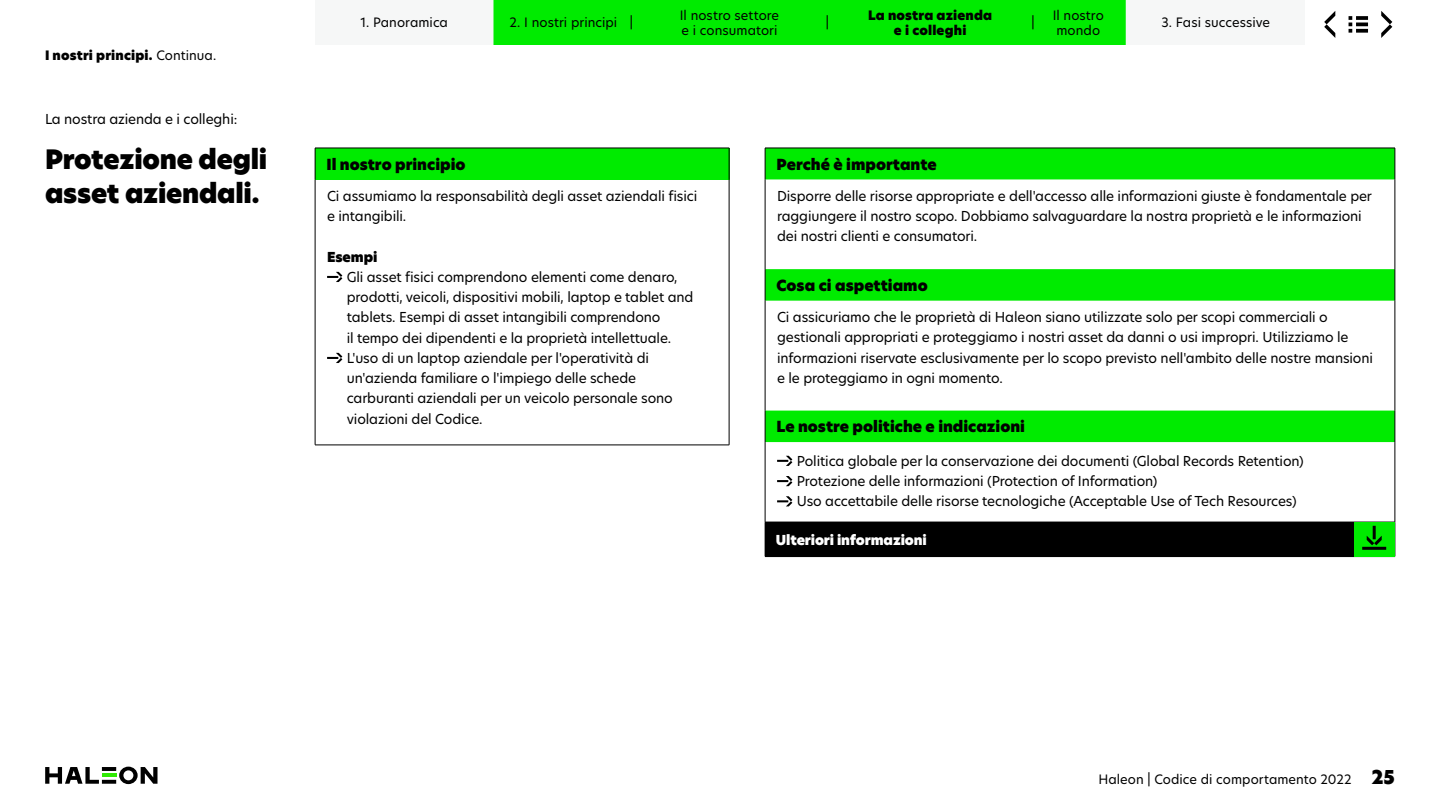
<style>
.page{position:relative;width:1440px;height:810px;background:#fff}
.page>*{position:absolute;margin:0;border:0;box-sizing:border-box;transform-origin:0 0}
.t1{font:26.25px/33.8px "New Hero Super";letter-spacing:-.01em;color:#000}
.t2{font:15px "New Hero Super";color:#000}
.t3{font:13.5px/20.2px "New Hero";letter-spacing:-.01em;color:#000}
.t4{font:13.5px "New Hero Super";letter-spacing:-.01em;color:#fff}
.t5{font:13.5px "New Hero Super";letter-spacing:-.01em;color:#000}
.t6{font:12.75px/15px "New Hero";letter-spacing:.005em;color:#000}
.t7{font:12.75px/15px "New Hero Super";letter-spacing:.015em;color:#000;text-align:center}
.s1{font-family:"New Hero"}
.s2{font-family:"New Hero Super";font-size:18.75px}
</style>
<div class="page">
<svg style="left:766px;top:149px;width:629px;height:293px"></svg>
<hr style="left:1395px;top:148px;width:1px;height:31px;background:#000">
<hr style="left:1395px;top:179px;width:1px;height:90px;background:#000">
<hr style="left:1395px;top:269px;width:1px;height:32px;background:#000">
<hr style="left:1395px;top:301px;width:1px;height:110px;background:#000">
<hr style="left:1395px;top:442px;width:1px;height:80px;background:#000">
<hr style="left:1395px;top:522px;width:1px;height:34px;background:#000">
<hr style="left:765px;top:179px;width:1px;height:90px;background:#000">
<hr style="left:765px;top:301px;width:1px;height:110px;background:#000">
<hr style="left:765px;top:411px;width:1px;height:31px;background:#000">
<hr style="left:1395px;top:411px;width:1px;height:31px;background:#000">
<hr style="left:765px;top:442px;width:1px;height:80px;background:#000">
<hr style="left:765px;top:269px;width:1px;height:32px;background:#000">
<hr style="left:765px;top:556px;width:315px;height:1px;background:#000">
<hr style="left:1080px;top:556px;width:315px;height:1px;background:#000">
<hr style="left:765px;top:148px;width:315px;height:1px;background:#000">
<hr style="left:765px;top:148px;width:1px;height:31px;background:#000">
<hr style="left:1080px;top:148px;width:315px;height:1px;background:#000">
<svg style="left:777px;top:456px;width:15px;height:10px"></svg>
<svg style="left:777px;top:476px;width:15px;height:10px"></svg>
<svg style="left:777px;top:496px;width:15px;height:10px"></svg>
<div style="left:1287px;top:522px;width:108px;height:34px;background:#000"></div>
<div style="left:765px;top:522px;width:522px;height:34px;background:#000"></div>
<div style="left:1354px;top:522px;width:41px;height:34px;background:#00eb00"></div>
<svg style="left:1362px;top:526px;width:24px;height:24px"></svg>
<div style="left:315px;top:148px;width:414px;height:31px;background:#00eb00"></div>
<hr style="left:315px;top:148px;width:414px;height:1px;background:#000">
<hr style="left:315px;top:148px;width:1px;height:31px;background:#000">
<hr style="left:729px;top:148px;width:1px;height:31px;background:#000">
<hr style="left:315px;top:179px;width:1px;height:266px;background:#000">
<hr style="left:729px;top:179px;width:1px;height:266px;background:#000">
<hr style="left:315px;top:445px;width:414px;height:1px;background:#000">
<svg style="left:327px;top:272px;width:15px;height:10px"></svg>
<svg style="left:327px;top:353px;width:15px;height:10px"></svg>
<svg style="left:45px;top:767px;width:112px;height:17px"></svg>
<div style="left:315px;top:0;width:180px;height:45px;background:#f6f7f7"></div>
<svg style="left:1324px;top:11px;width:11px;height:27px"></svg>
<svg style="left:1381px;top:11px;width:11px;height:27px"></svg>
<svg style="left:1349px;top:16px;width:19px;height:17px"></svg>
<svg style="left:1356px;top:29px;width:12px;height:4px"></svg>
<div style="left:1125px;top:0;width:180px;height:45px;background:#f6f7f7"></div>
<hr style="left:1124px;top:0;width:2px;height:45px;background:#00eb00">
<hr style="left:494px;top:0;width:1px;height:45px;background:#00eb00">
<div style="left:495px;top:0;width:630px;height:45px;background:#00eb00"></div>
<p class="t7" style="left:45px;top:48px;width:173px">I nostri principi. <span class="s1">Continua.</span></p>
<p class="t3" style="left:45px;top:109px;width:194px">La nostra azienda e i colleghi:</p>
<h1 class="t1" style="left:45px;top:143px;width:224px">Protezione degli asset aziendali.</h1>
<p class="t6" style="left:680px;top:7px;width:101px">Il nostro settore e i consumatori</p>
<p class="t7" style="left:868px;top:8px;width:125px">La nostra azienda e i colleghi</p>
<p class="t6" style="left:1053px;top:7px;width:53px">Il nostro mondo</p>
<p class="t6" style="left:630px;top:15px;width:5px">|</p>
<p class="t6" style="left:826px;top:15px;width:5px">|</p>
<p class="t6" style="left:1031px;top:15px;width:5px">|</p>
<p class="t6" style="left:360px;top:15px;width:89px">1. Panoramica</p>
<p class="t6" style="left:510px;top:15px;width:109px">2. I nostri principi</p>
<p class="t6" style="left:1161px;top:15px;width:110px">3. Fasi successive</p>
<p class="t2" style="left:326px;top:154px;width:141px">Il nostro principio</p>
<p class="t3" style="left:327px;top:186px;width:372px">Ci assumiamo la responsabilità degli asset aziendali fisici e intangibili.</p>
<p class="t5" style="left:327px;top:247px;width:52px">Esempi</p>
<p class="t3" style="left:347px;top:267px;width:348px">Gli asset fisici comprendono elementi come denaro, prodotti, veicoli, dispositivi mobili, laptop e tablet and tablets. Esempi di asset intangibili comprendono<br>il tempo dei dipendenti e la proprietà intellettuale.<br>L'uso di un laptop aziendale per l'operatività di un'azienda familiare o l'impiego delle schede carburanti aziendali per un veicolo personale sono violazioni del Codice.</p>
<p class="t2" style="left:776px;top:154px;width:162px">Perché è importante</p>
<p class="t3" style="left:777px;top:186px;width:596px">Disporre delle risorse appropriate e dell'accesso alle informazioni giuste è fondamentale per raggiungere il nostro scopo. Dobbiamo salvaguardare la nostra proprietà e le informazioni dei nostri clienti e consumatori.</p>
<p class="t2" style="left:776px;top:275px;width:153px">Cosa ci aspettiamo</p>
<p class="t3" style="left:777px;top:307px;width:597px">Ci assicuriamo che le proprietà di Haleon siano utilizzate solo per scopi commerciali o gestionali appropriati e proteggiamo i nostri asset da danni o usi impropri. Utilizziamo le informazioni riservate esclusivamente per lo scopo previsto nell'ambito delle nostre mansioni e le proteggiamo in ogni momento.</p>
<p class="t2" style="left:776px;top:416px;width:250px">Le nostre politiche e indicazioni</p>
<p class="t3" style="left:797px;top:450px;width:508px">Politica globale per la conservazione dei documenti (Global Records Retention)<br>Protezione delle informazioni (Protection of Information)<br>Uso accettabile delle risorse tecnologiche (Acceptable Use of Tech Resources)</p>
<p class="t4" style="left:776px;top:530px;width:152px">Ulteriori informazioni</p>
<p class="t6" style="left:1098px;top:771px;width:298px">Haleon | Codice di comportamento 2022 <span class="s2">25</span></p>
</div>
